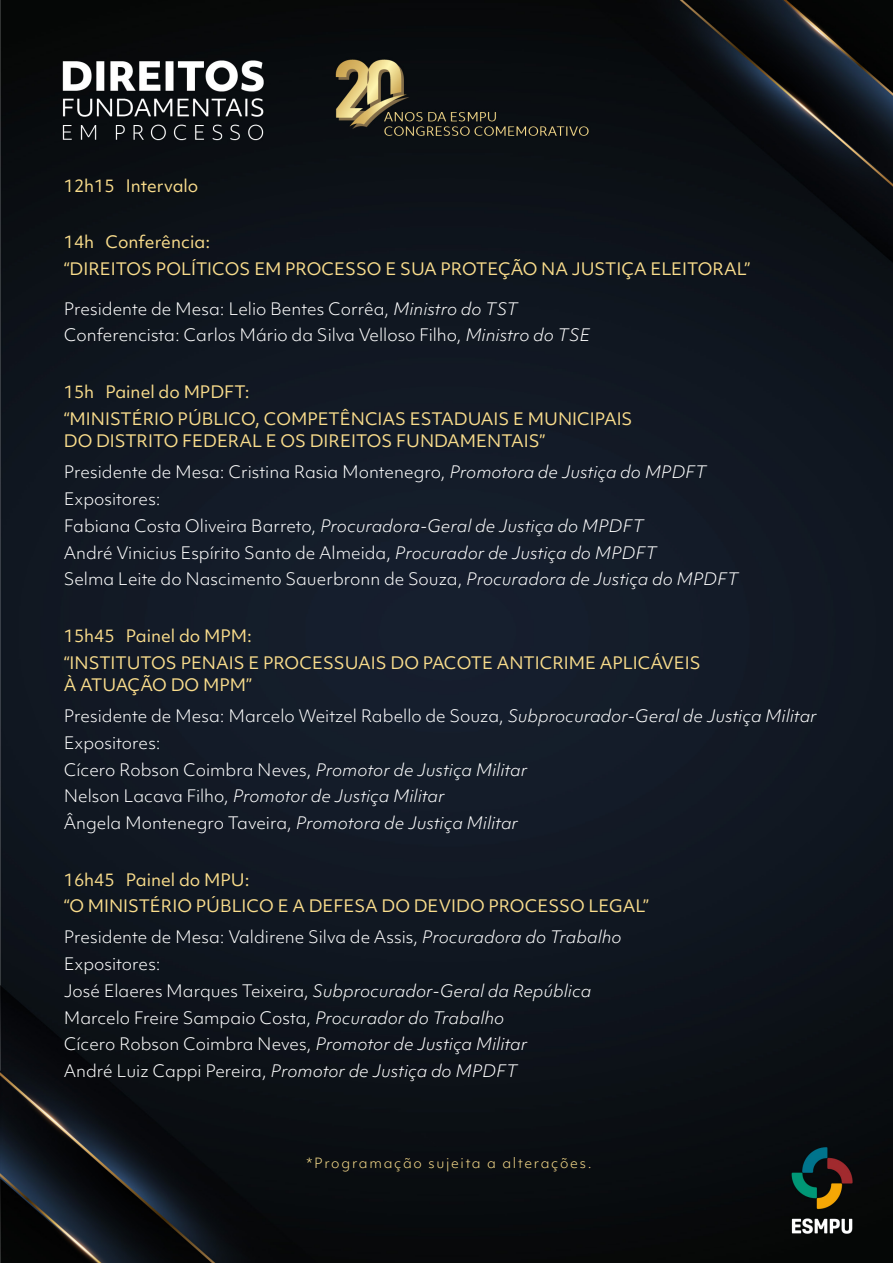
<style>
.page{position:relative;width:893px;height:1263px;background:#fff}
.page>*{position:absolute;margin:0;border:0;box-sizing:border-box;transform-origin:0 0}
.t1{font:300 16.5px/26.7px "Objektiv Mk 1";color:#fff}
.t2{font:16.5px/26.7px "Objektiv Mk 1";color:#fadd8c}
.t3{font:300 13.5px "Objektiv Mk 1";letter-spacing:.125em;color:#fadd8c}
.s1{font-style:italic}
.s2{font-weight:300;color:#fff}
.s3{font-weight:300;font-style:italic;color:#fff}
.s4{font-weight:400;color:#fadd8c}
</style>
<div class="page">
<img style="left:0;top:0;width:893px;height:1263px">
<p class="t2" style="left:64px;top:172px;width:136px">12h15 Intervalo</p>
<p class="t2" style="left:64px;top:229px;width:688px">14h Conferência:<br>“DIREITOS POLÍTICOS EM PROCESSO E SUA PROTEÇÃO NA JUSTIÇA ELEITORAL”</p>
<p class="t1" style="left:64px;top:295px;width:528px">Presidente de Mesa: Lelio Bentes Corrêa, <span class="s1">Ministro do TST<br></span>Conferencista: Carlos Mário da Silva Velloso Filho, <span class="s1">Ministro do TSE</span></p>
<p class="t2" style="left:64px;top:378px;width:570px">15h Painel do MPDFT:<br>“MINISTÉRIO PÚBLICO, COMPETÊNCIAS ESTADUAIS E MUNICIPAIS</p>
<p class="t2" style="left:64px;top:425px;width:644px;line-height:31px">DO DISTRITO FEDERAL E OS DIREITOS FUNDAMENTAIS”<br><span class="s2">Presidente de Mesa: Cristina Rasia Montenegro,</span> <span class="s3">Promotora de Justiça do MPDFT</span></p>
<p class="t1" style="left:64px;top:485px;width:676px">Expositores:<br>Fabiana Costa Oliveira Barreto, <span class="s1">Procuradora-Geral de Justiça do MPDFT<br></span>André Vinicius Espírito Santo de Almeida, <span class="s1">Procurador de Justiça do MPDFT<br></span>Selma Leite do Nascimento Sauerbronn de Souza, <span class="s1">Procuradora de Justiça do MPDFT</span></p>
<p class="t2" style="left:64px;top:622px;width:638px">15h45 Painel do MPM:<br>“INSTITUTOS PENAIS E PROCESSUAIS DO PACOTE ANTICRIME APLICÁVEIS</p>
<p class="t1" style="left:64px;top:669px;width:754px;line-height:31px"><span class="s4">À ATUAÇÃO DO MPM”<br></span>Presidente de Mesa: Marcelo Weitzel Rabello de Souza, <span class="s1">Subprocurador-Geral de Justiça Militar</span></p>
<p class="t1" style="left:64px;top:729px;width:465px">Expositores:<br>Cícero Robson Coimbra Neves, <span class="s1">Promotor de Justiça Militar </span>Nelson Lacava Filho, <span class="s1">Promotor de Justiça Militar<br></span>Ângela Montenegro Taveira, <span class="s1">Promotora de Justiça Militar</span></p>
<p class="t2" style="left:64px;top:866px;width:587px">16h45 Painel do MPU:<br>“O MINISTÉRIO PÚBLICO E A DEFESA DO DEVIDO PROCESSO LEGAL”</p>
<p class="t1" style="left:64px;top:924px;width:559px">Presidente de Mesa: Valdirene Silva de Assis, <span class="s1">Procuradora do Trabalho </span>Expositores:<br>José Elaeres Marques Teixeira, <span class="s1">Subprocurador-Geral da República </span>Marcelo Freire Sampaio Costa, <span class="s1">Procurador do Trabalho<br></span>Cícero Robson Coimbra Neves, <span class="s1">Promotor de Justiça Militar<br></span>André Luiz Cappi Pereira, <span class="s1">Promotor de Justiça do MPDFT</span></p>
<p class="t3" style="left:306px;top:1153px;width:287px">*Programação sujeita a alterações.</p>
</div>
